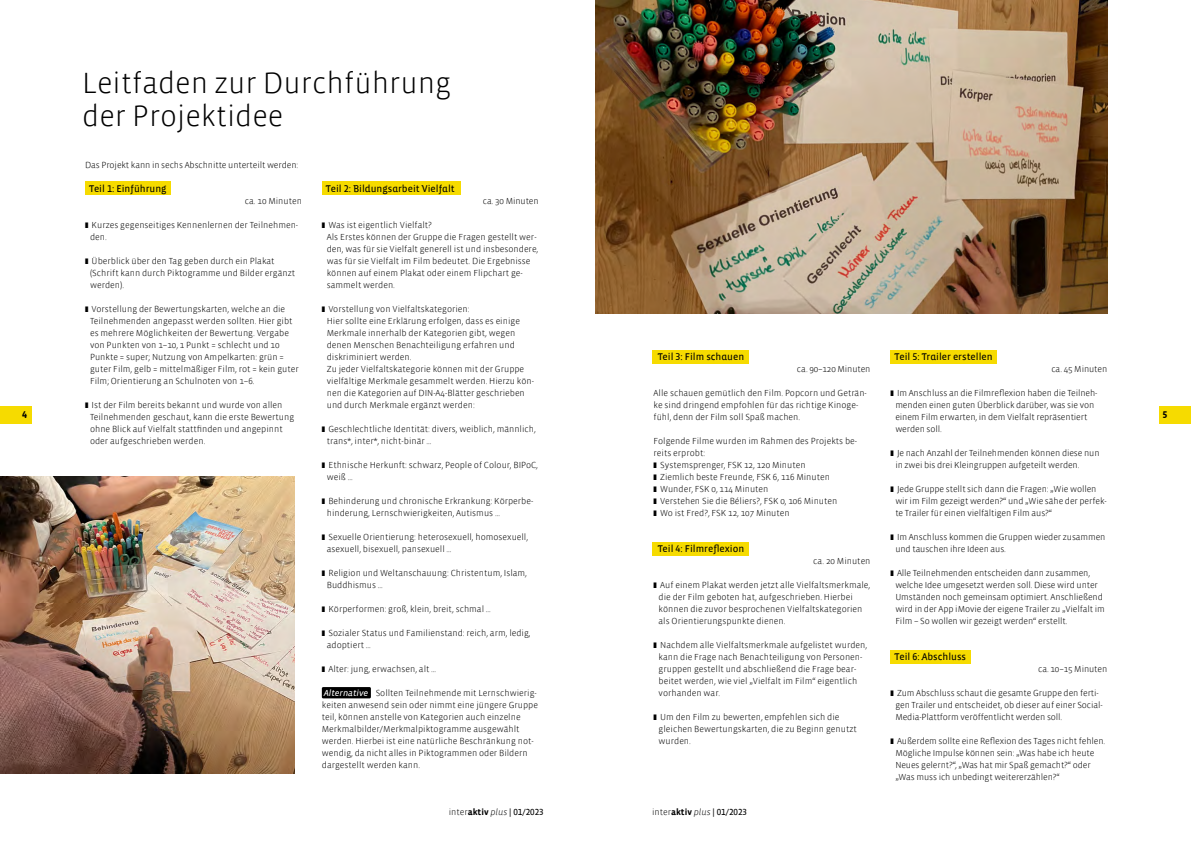
<style>
.page{position:relative;width:1191px;height:842px;background:#fff}
.page>*{position:absolute;margin:0;border:0;box-sizing:border-box;transform-origin:0 0}
.t1{font:300 30px/33px "Vista Sans";color:#000}
.t2{font:10px "Vista Sans Alt Reg";color:#000}
.t3{font:700 10px "Vista Sans Alt";color:#000}
.t4{font:300 9px/12px "Vista Sans";color:#000}
.t5{font:9px "Vista Sans Alt Reg";color:#000}
.s1{font-family:"Vista Sans Reg";font-weight:400;font-style:italic;color:#fff}
.s2{font-family:"Vista Sans";font-weight:300}
.s3{font-family:"Vista Sans";font-weight:700}
.s4{font-family:"Vista Sans Alt Light Ita"}
</style>
<div class="page">
<div style="left:1159px;top:406px;width:32px;height:18px;background:#f6db00"></div>
<div style="left:322px;top:687px;width:49px;height:11px;background:#000"></div>
<div style="left:85px;top:181px;width:85px;height:14px;background:#f6db00"></div>
<div style="left:322px;top:181px;width:139px;height:14px;background:#f6db00"></div>
<div style="left:652px;top:350px;width:96px;height:14px;background:#f6db00"></div>
<div style="left:890px;top:350px;width:107px;height:14px;background:#f6db00"></div>
<div style="left:890px;top:650px;width:80px;height:13px;background:#f6db00"></div>
<div style="left:652px;top:542px;width:96px;height:14px;background:#f6db00"></div>
<div style="left:0;top:406px;width:31px;height:18px;background:#f6db00"></div>
<img style="left:0;top:476px;width:294px;height:298px">
<img style="left:595px;top:0;width:512px;height:313px">
<h1 class="t1" style="left:82px;top:67px;width:371px">Leitfaden zur Durchführung der Projektidee</h1>
<p class="t4" style="left:85px;top:159px;width:215px">Das Projekt kann in sechs Abschnitte unterteilt werden:</p>
<p class="t2" style="left:89px;top:184px;width:79px">Teil 1: Einführung</p>
<p class="t4" style="left:245px;top:195px;width:59px">ca. 10 Minuten</p>
<p class="t4" style="left:90px;top:219px;width:210px">Kurzes gegenseitiges Kennenlernen der Teilnehmen&shy;den.</p>
<p class="t4" style="left:90px;top:255px;width:207px">Überblick über den Tag geben durch ein Plakat (Schrift kann durch Piktogramme und Bilder ergänzt werden).</p>
<p class="t4" style="left:90px;top:303px;width:210px">Vorstellung der Bewertungskarten, welche an die Teilnehmenden angepasst werden sollten. Hier gibt es mehrere Möglichkeiten der Bewertung. Vergabe von Punkten von 1–10, 1 Punkt = schlecht und 10<br>Punkte = super; Nutzung von Ampelkarten: grün = guter Film, gelb = mittelmäßiger Film, rot = kein guter Film; Orientierung an Schulnoten von 1–6.</p>
<p class="t4" style="left:90px;top:399px;width:206px">Ist der Film bereits bekannt und wurde von allen Teilnehmenden geschaut, kann die erste Bewertung ohne Blick auf Vielfalt stattfinden und angepinnt oder aufgeschrieben werden.</p>
<p class="t2" style="left:326px;top:184px;width:130px">Teil 2: Bildungsarbeit Vielfalt</p>
<p class="t4" style="left:483px;top:195px;width:57px">ca. 30 Minuten</p>
<p class="t4" style="left:327px;top:219px;width:213px">Was ist eigentlich Vielfalt?<br>Als Erstes können der Gruppe die Fragen gestellt wer&shy;den, was für sie Vielfalt generell ist und insbesondere, was für sie Vielfalt im Film bedeutet. Die Ergebnisse können auf einem Plakat oder einem Flipchart ge&shy;sammelt werden.</p>
<p class="t4" style="left:327px;top:303px;width:209px">Vorstellung von Vielfaltskategorien:<br>Hier sollte eine Erklärung erfolgen, dass es einige Merkmale innerhalb der Kategorien gibt, wegen denen Menschen Benachteiligung erfahren und diskriminiert werden.<br>Zu jeder Vielfaltskategorie können mit der Gruppe vielfältige Merkmale gesammelt werden. Hierzu kön&shy;nen die Kategorien auf DIN-A4-Blätter geschrieben und durch Merkmale ergänzt werden:</p>
<p class="t4" style="left:327px;top:423px;width:210px">Geschlechtliche Identität: divers, weiblich, männlich, trans*, inter*, nicht-binär …</p>
<p class="t4" style="left:327px;top:459px;width:213px">Ethnische Herkunft: schwarz, People of Colour, BIPoC, weiß …</p>
<p class="t4" style="left:327px;top:495px;width:208px">Behinderung und chronische Erkrankung: Körperbe&shy;hinderung, Lernschwierigkeiten, Autismus …</p>
<p class="t4" style="left:327px;top:531px;width:203px">Sexuelle Orientierung: heterosexuell, homosexuell, asexuell, bisexuell, pansexuell …</p>
<p class="t4" style="left:327px;top:567px;width:202px">Religion und Weltanschauung: Christentum, Islam,<br>Buddhismus …</p>
<p class="t4" style="left:328px;top:603px;width:164px">Körperformen: groß, klein, breit, schmal …</p>
<p class="t4" style="left:327px;top:627px;width:205px">Sozialer Status und Familienstand: reich, arm, ledig, adoptiert …</p>
<p class="t4" style="left:328px;top:663px;width:109px">Alter: jung, erwachsen, alt …</p>
<p class="t4" style="left:322px;top:687px;width:218px"><span class="s1">Alternative</span> Sollten Teilnehmende mit Lernschwierig&shy;keiten anwesend sein oder nimmt eine jüngere Gruppe teil, können anstelle von Kategorien auch einzelne Merkmalbilder/Merkmalpiktogramme ausgewählt werden. Hierbei ist eine natürliche Beschränkung not&shy;wendig, da nicht alles in Piktogrammen oder Bildern dargestellt werden kann.</p>
<p class="t2" style="left:657px;top:352px;width:88px">Teil 3: Film schauen</p>
<p class="t2" style="left:894px;top:352px;width:100px">Teil 5: Trailer erstellen</p>
<p class="t4" style="left:797px;top:363px;width:75px">ca. 90–120 Minuten</p>
<p class="t4" style="left:653px;top:387px;width:215px">Alle schauen gemütlich den Film. Popcorn und Geträn&shy;ke sind dringend empfohlen für das richtige Kinoge&shy;fühl, denn der Film soll Spaß machen.</p>
<p class="t4" style="left:653px;top:435px;width:205px">Folgende Filme wurden im Rahmen des Projekts be-</p>
<p class="t4" style="left:653px;top:447px;width:53px">reits erprobt:</p>
<p class="t4" style="left:660px;top:459px;width:147px">Systemsprenger, FSK 12, 120 Minuten</p>
<p class="t4" style="left:660px;top:471px;width:171px">Ziemlich beste Freunde, FSK 6, 116 Minuten</p>
<p class="t4" style="left:660px;top:483px;width:110px">Wunder, FSK 0, 114 Minuten</p>
<p class="t4" style="left:660px;top:495px;width:179px">Verstehen Sie die Béliers?, FSK 0, 106 Minuten</p>
<p class="t4" style="left:660px;top:507px;width:131px">Wo ist Fred?, FSK 12, 107 Minuten</p>
<p class="t2" style="left:657px;top:544px;width:88px">Teil 4: Filmreflexion</p>
<p class="t4" style="left:813px;top:555px;width:59px">ca. 20 Minuten</p>
<p class="t4" style="left:658px;top:579px;width:213px">Auf einem Plakat werden jetzt alle Vielfaltsmerkmale, die der Film geboten hat, aufgeschrieben. Hierbei können die zuvor besprochenen Vielfaltskategorien als Orientierungspunkte dienen.</p>
<p class="t4" style="left:658px;top:639px;width:210px">Nachdem alle Vielfaltsmerkmale aufgelistet wurden, kann die Frage nach Benachteiligung von Personen&shy;gruppen gestellt und abschließend die Frage bear&shy;beitet werden, wie viel „Vielfalt im Film“ eigentlich vorhanden war.</p>
<p class="t4" style="left:658px;top:711px;width:200px">Um den Film zu bewerten, empfehlen sich die gleichen Bewertungskarten, die zu Beginn genutzt wurden.</p>
<p class="t4" style="left:1051px;top:363px;width:57px">ca. 45 Minuten</p>
<p class="t4" style="left:895px;top:387px;width:204px">Im Anschluss an die Filmreflexion haben die Teilneh&shy;menden einen guten Überblick darüber, was sie von einem Film erwarten, in dem Vielfalt repräsentiert werden soll.</p>
<p class="t4" style="left:895px;top:447px;width:206px">Je nach Anzahl der Teilnehmenden können diese nun in zwei bis drei Kleingruppen aufgeteilt werden.</p>
<p class="t4" style="left:895px;top:483px;width:213px">Jede Gruppe stellt sich dann die Fragen: „Wie wollen wir im Film gezeigt werden?“ und „Wie sähe der perfek&shy;te Trailer für einen vielfältigen Film aus?“</p>
<p class="t4" style="left:895px;top:531px;width:212px">Im Anschluss kommen die Gruppen wieder zusammen und tauschen ihre Ideen aus.</p>
<p class="t4" style="left:895px;top:567px;width:211px">Alle Teilnehmenden entscheiden dann zusammen, welche Idee umgesetzt werden soll. Diese wird unter Umständen noch gemeinsam optimiert. Anschließend wird in der App iMovie der eigene Trailer zu „Vielfalt im Film – So wollen wir gezeigt werden“ erstellt.</p>
<p class="t2" style="left:894px;top:652px;width:73px">Teil 6: Abschluss</p>
<p class="t4" style="left:1038px;top:663px;width:71px">ca. 10–15 Minuten</p>
<p class="t4" style="left:895px;top:687px;width:209px">Zum Abschluss schaut die gesamte Gruppe den ferti&shy;gen Trailer und entscheidet, ob dieser auf einer Social-<br>Media-Plattform veröffentlicht werden soll.</p>
<p class="t4" style="left:895px;top:735px;width:211px">Außerdem sollte eine Reflexion des Tages nicht fehlen.<br>Mögliche Impulse können sein: „Was habe ich heute Neues gelernt?“, „Was hat mir Spaß gemacht?“ oder „Was muss ich unbedingt weitererzählen?“</p>
<p class="t3" style="left:22px;top:409px;width:6px">4</p>
<p class="t3" style="left:1162px;top:409px;width:6px">5</p>
<p class="t5" style="left:449px;top:807px;width:96px"><span class="s2">inter</span><span class="s3">aktiv</span> <span class="s4">plus</span> | 01/2023</p>
<p class="t5" style="left:652px;top:807px;width:96px"><span class="s2">inter</span><span class="s3">aktiv</span> <span class="s4">plus</span> | 01/2023</p>
</div>
